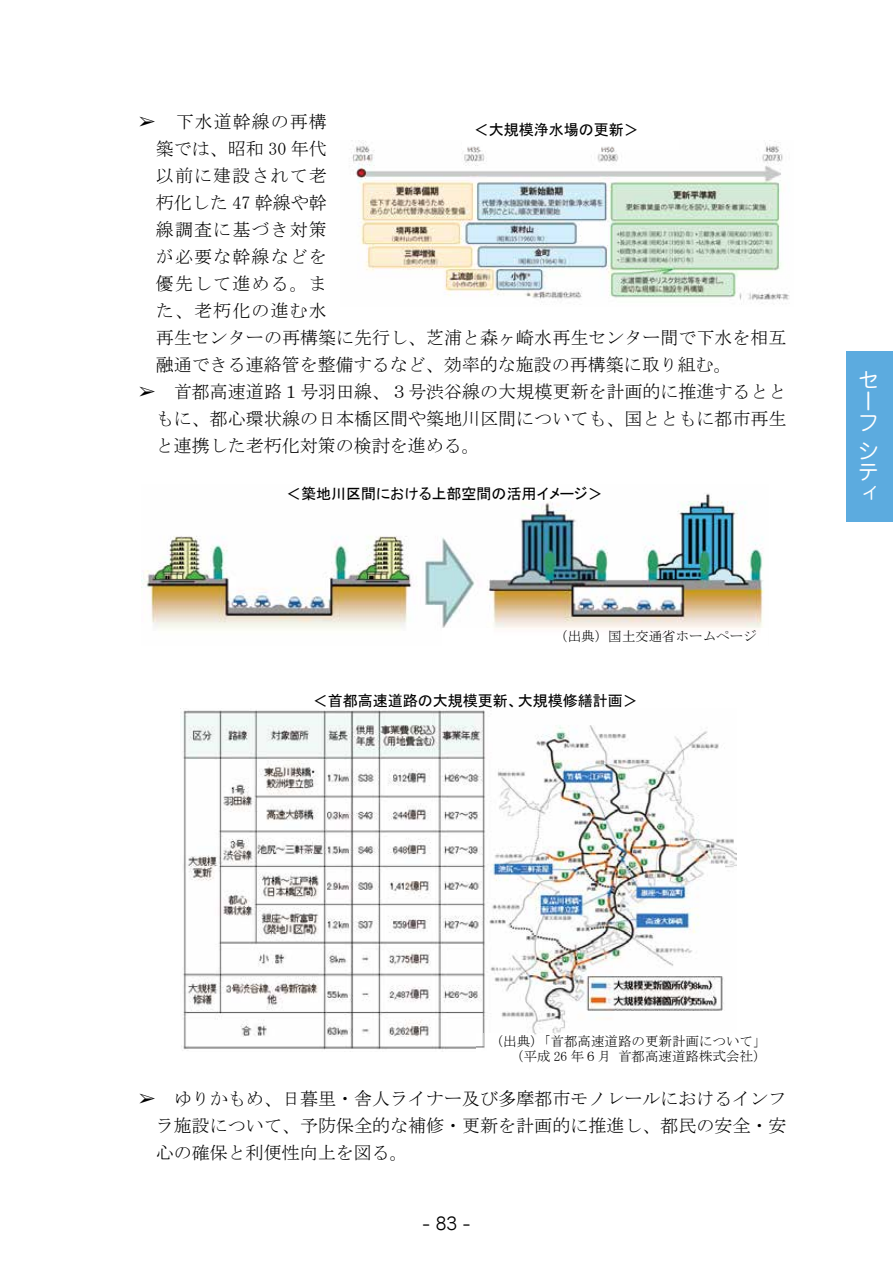
<style>
.page{position:relative;width:893px;height:1263px;background:#fff}
.page>*{position:absolute;margin:0;border:0;box-sizing:border-box;transform-origin:0 0}
.t1{font:21.3px/21.3px "Jun 201 Pro";color:#fff}
.t2{font:18px/27px "MS Mincho";color:#000;text-align:justify}
.t3{font:16.95px "Jun 201 Pro";color:#000}
.t4{font:15px "MS P Gothic";color:#000}
.t5{font:15px "MS Gothic";color:#000}
.t6{font:13.5px/15px "MS Mincho";color:#000;text-align:right}
</style>
<div class="page">
<div style="left:846px;top:351px;width:47px;height:171px;background:#5cabdf"></div>
<img style="left:142px;top:493px;width:622px;height:136px">
<img style="left:443px;top:628px;width:321px;height:1px">
<img style="left:181px;top:710px;width:556px;height:342px">
<img style="left:476px;top:1034px;width:261px;height:18px">
<img style="left:351px;top:140px;width:439px;height:164px">
<img style="left:463px;top:140px;width:216px;height:9px">
<p class="t2" style="left:156px;top:108px;width:632px;text-align:left;text-indent:-18px">➢ 下水道幹線の再構<br>築では、昭和 30 年代<br>以前に建設されて老<br>朽化した 47 幹線や幹<br>線調査に基づき対策<br>が必要な幹線などを<br>優先して進める。ま<br>た、老朽化の進む水<br>再生センターの再構築に先行し、芝浦と森ヶ崎水再生センター間で下水を相互融通できる連絡管を整備するなど、効率的な施設の再構築に取り組む。</p>
<p class="t2" style="left:156px;top:378px;width:632px;text-indent:-18px">➢ 首都高速道路１号羽田線、３号渋谷線の大規模更新を計画的に推進するとともに、都心環状線の日本橋区間や築地川区間についても、国とともに都市再生と連携した老朽化対策の検討を進める。</p>
<p class="t5" style="left:474px;top:122px;width:167px">＜大規模浄水場の更新＞</p>
<p class="t4" style="left:286px;top:486px;width:318px">＜築地川区間における上部空間の活用イメージ＞</p>
<p class="t6" style="left:554px;top:628px;width:204px">（出典）国土交通省ホームページ</p>
<p class="t4" style="left:313px;top:693px;width:327px">＜首都高速道路の大規模更新、大規模修繕計画＞</p>
<p class="t1" style="left:858px;top:367px;width:21px">セーフ</p>
<p class="t1" style="left:858px;top:438px;width:21px;text-align:justify">シティ</p>
<p class="t6" style="left:490px;top:1034px;width:278px">（出典）「首都高速道路の更新計画について」（平成 26 年６月 首都高速道路株式会社）</p>
<p class="t2" style="left:156px;top:1085px;width:632px;text-indent:-18px">➢ ゆりかもめ、日暮里・舎人ライナー及び多摩都市モノレールにおけるインフラ施設について、予防保全的な補修・更新を計画的に推進し、都民の安全・安心の確保と利便性向上を図る。</p>
<p class="t3" style="left:423px;top:1210px;width:49px">- 83 -</p>
</div>
